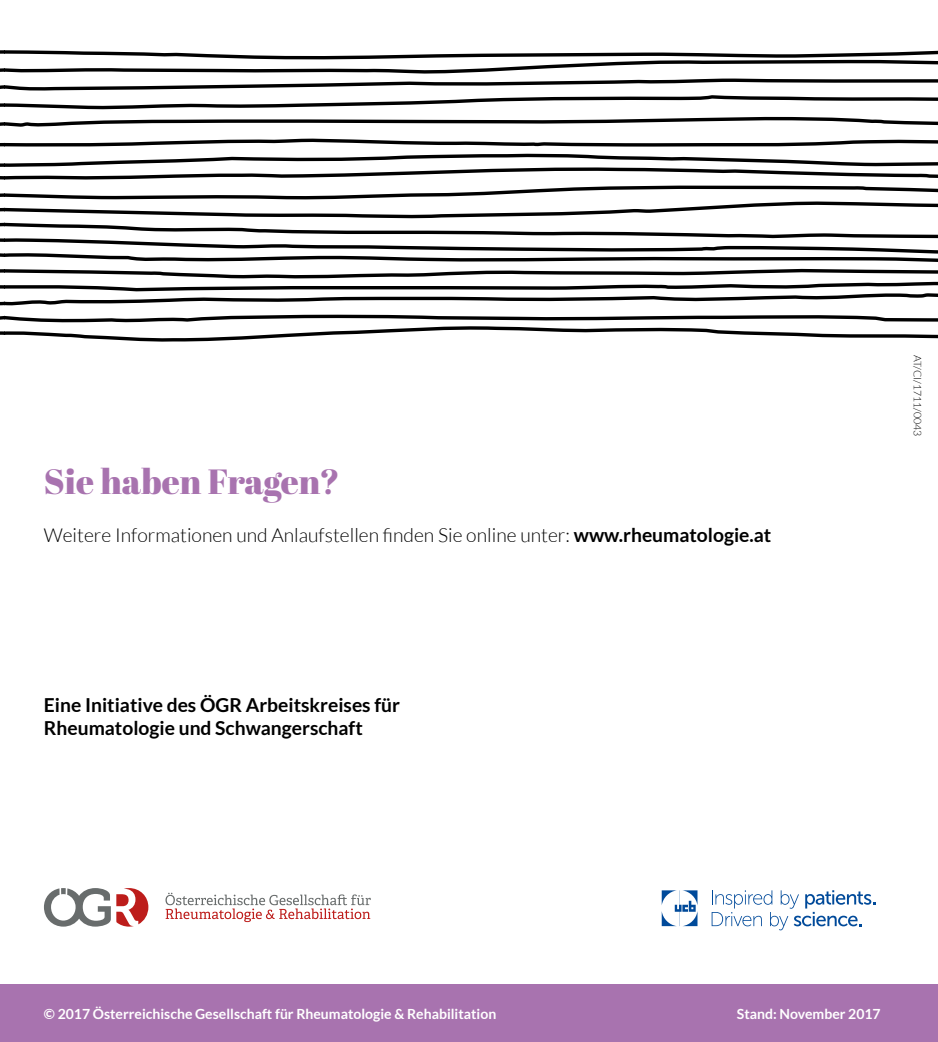
<style>
.page{position:relative;width:938px;height:1042px;background:#fff}
.page>*{position:absolute;margin:0;border:0;box-sizing:border-box;transform-origin:0 0}
.t1{font:35px "Abril Fatface";color:#a873af}
.t2{font:300 19.25px "Lato";color:#000}
.t3{font:700 19.25px/23.1px "Lato";color:#000}
.t4{font:700 14px "Lato";color:#fff}
.t5{font:300 10.5px "Lato";color:#000}
.s1{font-weight:700}
</style>
<div class="page">
<svg style="left:0;top:50px;width:938px;height:77px"></svg>
<svg style="left:0;top:138px;width:938px;height:204px"></svg>
<div style="left:0;top:985px;width:938px;height:57px;background:#a873af"></div>
<svg style="left:711px;top:890px;width:164px;height:40px"></svg>
<svg style="left:661px;top:890px;width:36px;height:36px"></svg>
<svg style="left:44px;top:888px;width:104px;height:38px"></svg>
<svg style="left:165px;top:892px;width:206px;height:30px"></svg>
<h1 class="t1" style="left:44px;top:456px;width:297px">Sie haben Fragen?</h1>
<h2 class="t2" style="left:44px;top:524px;width:729px">Weitere Informationen und Anlaufstellen finden Sie online unter: <span class="s1">www.rheumatologie.at</span></h2>
<h2 class="t3" style="left:44px;top:693px;width:357px">Eine Initiative des ÖGR Arbeitskreises für<br>Rheumatologie und Schwangerschaft</h2>
<p class="t5" style="left:923px;top:354px;width:83px;rotate:90deg">AT/CI/1711/0043</p>
<p class="t4" style="left:44px;top:1006px;width:454px">© 2017 Österreichische Gesellschaft für Rheumatologie &amp; Rehabilitation</p>
<p class="t4" style="left:737px;top:1006px;width:145px">Stand: November 2017</p>
</div>
